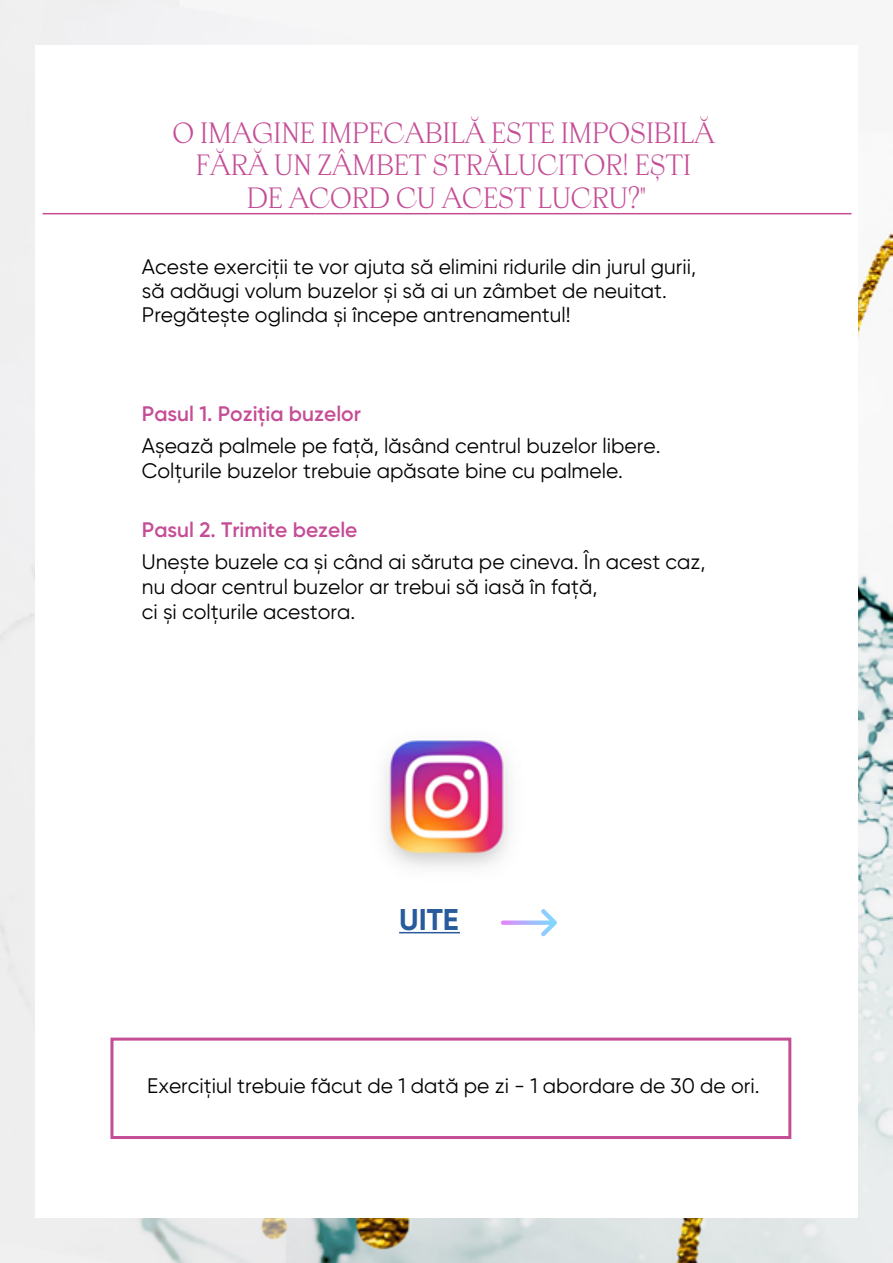
<style>
.page{position:relative;width:893px;height:1263px;background:#fff}
.page>*{position:absolute;margin:0;border:0;box-sizing:border-box;transform-origin:0 0}
.t1{font:700 30px "Gilroy";color:#275b9b}
.t2{font:300 27px/32.4px "Apoc LC";color:#c54d96;text-align:center}
.t3{font:21px/25.2px "Gilroy";color:#000}
.t4{font:600 21px "Gilroy";color:#c54d96}
</style>
<div class="page">
<img style="left:0;top:0;width:893px;height:1263px">
<div style="left:35px;top:45px;width:823px;height:1173px;background:#fff"></div>
<hr style="left:399px;top:932px;width:61px;height:1px;background:#275b9b">
<hr style="left:43px;top:213px;width:808px;height:1px;background:#c54d96">
<div style="left:110px;top:1037px;width:681px;height:102px;border:3px solid #c44d96"></div>
<img style="left:385px;top:740px;width:124px;height:127px">
<svg style="left:501px;top:909px;width:56px;height:27px"></svg>
<p class="t2" style="left:173px;top:116px;width:543px">O IMAGINE IMPECABILĂ ESTE IMPOSIBILĂ<br>FĂRĂ UN ZÂMBET STRĂLUCITOR! EȘTI<br>DE ACORD CU ACEST LUCRU?"</p>
<p class="t3" style="left:142px;top:254px;width:556px;line-height:24px">Aceste exerciții te vor ajuta să elimini ridurile din jurul gurii, să adăugi volum buzelor și să ai un zâmbet de neuitat.<br>Pregătește oglinda și începe antrenamentul!</p>
<p class="t4" style="left:142px;top:400px;width:221px">Pasul 1. Poziția buzelor</p>
<p class="t3" style="left:142px;top:433px;width:520px">Așează palmele pe față, lăsând centrul buzelor libere.<br>Colțurile buzelor trebuie apăsate bine cu palmele.</p>
<p class="t4" style="left:142px;top:516px;width:217px">Pasul 2. Trimite bezele</p>
<p class="t3" style="left:142px;top:549px;width:565px">Unește buzele ca și când ai săruta pe cineva. În acest caz, nu doar centrul buzelor ar trebui să iasă în față,<br>ci și colțurile acestora.</p>
<h1 class="t1" style="left:399px;top:900px;width:61px">UITE</h1>
<p class="t3" style="left:147px;top:1072px;width:614px">Exercițiul trebuie făcut de 1 dată pe zi - 1 abordare de 30 de ori.</p>
</div>
